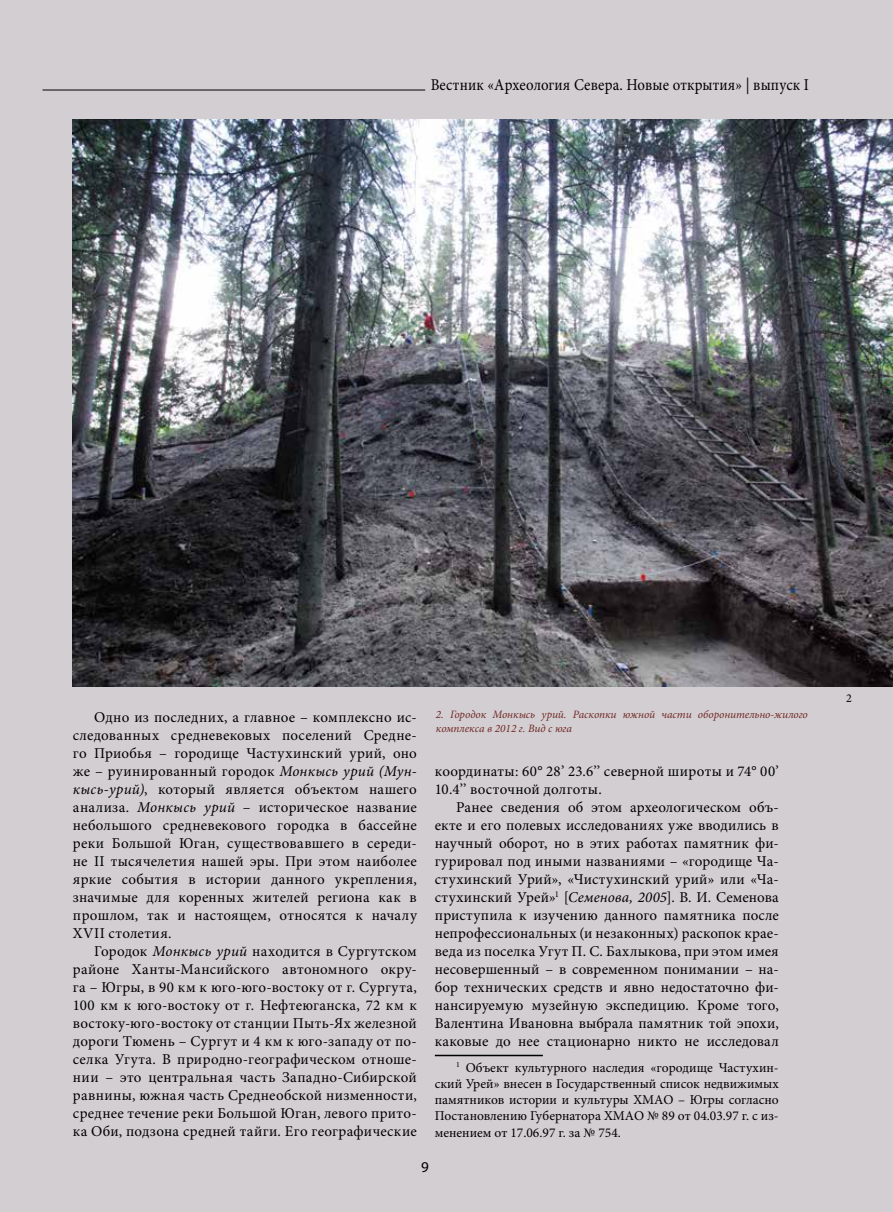
<style>
.page{position:relative;width:893px;height:1212px;background:#d2ced2}
.page>*{position:absolute;margin:0;border:0;box-sizing:border-box;transform-origin:0 0}
.t1{font:16.5px "Minion Pro";letter-spacing:.01em;color:#000;scale:.9 1}
.t2{font:15px/18px "Minion Pro";letter-spacing:.02em;color:#000;text-align:justify}
.t3{font:15px "Myriad Pro";color:#000}
.t4{font:13.5px/16.2px "Minion Pro";color:#000;text-align:justify}
.t5{font:12px "Minion Pro";color:#000}
.t6{font:italic 11.25px/13.5px "Minion Pro";color:#722823}
.s1{font-style:italic}
</style>
<div class="page">
<hr style="left:435px;top:1055px;width:108px;height:1px;background:#000">
<img style="left:72px;top:119px;width:821px;height:568px">
<hr style="left:43px;top:90px;width:382px;height:1px;background:#000">
<p class="t1" style="left:431px;top:73px;width:422px">Вестник «Археология Севера. Новые открытия» | выпуск I</p>
<p class="t2" style="left:73px;top:708px;width:345px;text-indent:21px">Одно из последних, а главное – комплексно ис&shy;следованных средневековых поселений Средне&shy;го Приобья – городище Частухинский урий, оно же – руинированный городок <span class="s1">Монкысь урий (Мун&shy;кысь-урий)</span>, который является объектом нашего анализа. <span class="s1">Монкысь урий</span> – историческое название небольшого средневекового городка в бассейне реки Большой Юган, существовавшего в середи&shy;не II тысячелетия нашей эры. При этом наиболее яркие события в истории данного укрепления, значимые для коренных жителей региона как в прошлом, так и настоящем, относятся к началу XVII столетия.</p>
<p class="t2" style="left:73px;top:942px;width:345px;text-indent:21px">Городок <span class="s1">Монкысь урий</span> находится в Сургутском районе Ханты-Мансийского автономного окру&shy;га – Югры, в 90 км к юго-юго-востоку от г. Сургута, 100 км к юго-востоку от г. Нефтеюганска, 72 км к востоку-юго-востоку от станции Пыть-Ях железной дороги Тюмень – Сургут и 4 км к юго-западу от по&shy;селка Угута. В природно-географическом отноше&shy;нии – это центральная часть Западно-Сибирской равнины, южная часть Среднеобской низменности, среднее течение реки Большой Юган, левого прито&shy;ка Оби, подзона средней тайги. Его географические</p>
<p class="t6" style="left:436px;top:708px;width:374px">2. Городок Монкысь урий. Раскопки южной части оборонительно-жилого комплекса в 2012 г. Вид с юга</p>
<p class="t2" style="left:435px;top:762px;width:345px">координаты: 60° 28’ 23.6’’ северной широты и 74° 00’<br>10.4’’ восточной долготы.</p>
<p class="t2" style="left:435px;top:798px;width:345px;text-indent:21px">Ранее сведения об этом археологическом объ&shy;екте и его полевых исследованиях уже вводились в научный оборот, но в этих работах памятник фи&shy;гурировал под иными названиями – «городище Ча&shy;стухинский Урий», «Чистухинский урий» или «Ча&shy;стухинский Урей»<sup>1</sup> [<span class="s1">Семенова, 2005</span>]. В. И. Семенова приступила к изучению данного памятника после непрофессиональных (и незаконных) раскопок крае&shy;веда из поселка Угут П. С. Бахлыкова, при этом имея несовершенный – в современном понимании – на&shy;бор технических средств и явно недостаточно фи&shy;нансируемую музейную экспедицию. Кроме того, Валентина Ивановна выбрала памятник той эпохи, каковые до нее стационарно никто не исследовал</p>
<p class="t4" style="left:435px;top:1059px;width:345px;text-indent:21px"><sup>1</sup> Объект культурного наследия «городище Частухин&shy;ский Урей» внесен в Государственный список недвижимых памятников истории и культуры ХМАО – Югры согласно Постановлению Губернатора ХМАО № 89 от 04.03.97 г. с из&shy;менением от 17.06.97 г. за № 754.</p>
<p class="t3" style="left:421px;top:1158px;width:9px">9</p>
<p class="t5" style="left:846px;top:690px;width:7px">2</p>
</div>
